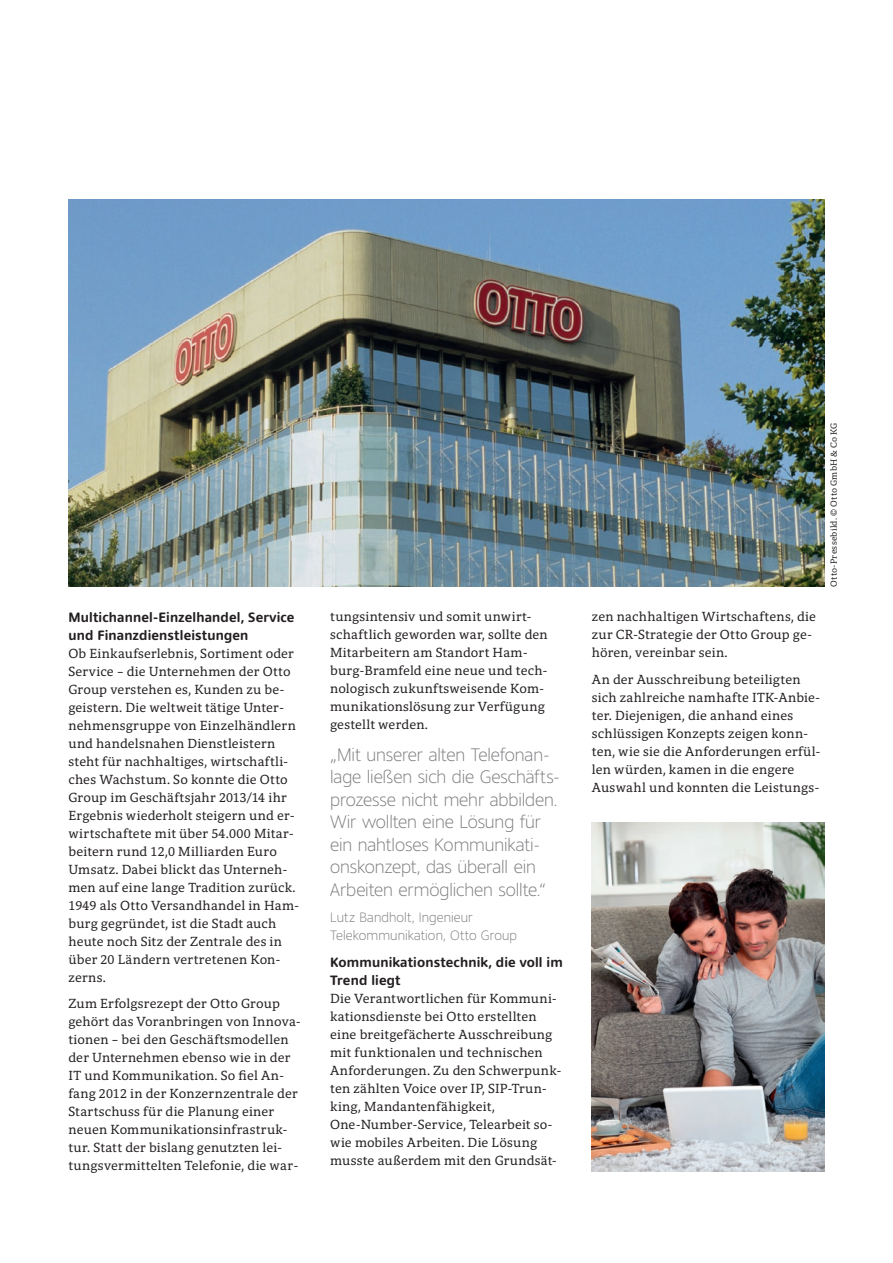
<style>
.page{position:relative;width:893px;height:1263px;background:#fff}
.page>*{position:absolute;margin:0;border:0;box-sizing:border-box;transform-origin:0 0}
.t1{font:300 18px/22.5px "Harmony Sans";letter-spacing:-.005em;color:#7c7b7f}
.t2{font:13.5px/18px "Harmony Serif";letter-spacing:.015em;color:#231f20}
.t3{font:700 13.5px/18px "Harmony Sans";letter-spacing:.01em;color:#231f20}
.t4{font:300 13.5px/18px "Harmony Sans";letter-spacing:.01em;color:#7c7b7f}
.t5{font:9px "Harmony Serif";letter-spacing:.025em;color:#231f20}
</style>
<div class="page">
<img style="left:68px;top:199px;width:756px;height:388px">
<img style="left:592px;top:823px;width:232px;height:348px">
<p class="t3" style="left:68px;top:608px;width:227px">Multichannel-Einzelhandel, Service und Finanzdienstleistungen</p>
<p class="t2" style="left:68px;top:644px;width:232px">Ob Einkaufserlebnis, Sortiment oder Service – die Unternehmen der Otto Group verstehen es, Kunden zu be&shy;geistern. Die weltweit tätige Unter&shy;nehmensgruppe von Einzelhändlern und handelsnahen Dienstleistern steht für nachhaltiges, wirtschaftli&shy;ches Wachstum. So konnte die Otto Group im Geschäftsjahr 2013/14 ihr Ergebnis wiederholt steigern und er&shy;wirtschaftete mit über 54.000 Mitar&shy;beitern rund 12,0 Milliarden Euro Umsatz. Dabei blickt das Unterneh&shy;men auf eine lange Tradition zurück.<br>1949 als Otto Versandhandel in Ham&shy;burg gegründet, ist die Stadt auch heute noch Sitz der Zentrale des in über 20 Ländern vertretenen Kon&shy;zerns.</p>
<p class="t2" style="left:68px;top:995px;width:234px">Zum Erfolgsrezept der Otto Group gehört das Voranbringen von Innova&shy;tionen – bei den Geschäftsmodellen der Unternehmen ebenso wie in der IT und Kommunikation. So fiel An&shy;fang 2012 in der Konzernzentrale der Startschuss für die Planung einer neuen Kommunikationsinfrastruk&shy;tur. Statt der bislang genutzten lei&shy;tungsvermittelten Telefonie, die war-</p>
<p class="t2" style="left:330px;top:608px;width:219px">tungsintensiv und somit unwirt&shy;schaftlich geworden war, sollte den<br>Mitarbeitern am Standort Ham&shy;burg-Bramfeld eine neue und tech&shy;nologisch zukunftsweisende Kom&shy;munikationslösung zur Verfügung gestellt werden.</p>
<h1 class="t1" style="left:330px;top:743px;width:231px">„Mit unserer alten Telefonan&shy;lage ließen sich die Geschäfts&shy;prozesse nicht mehr abbilden.<br>Wir wollten eine Lösung für ein nahtloses Kommunikati&shy;onskonzept, das überall ein<br>Arbeiten ermöglichen sollte.“</h1>
<p class="t4" style="left:330px;top:908px;width:188px">Lutz Bandholt, Ingenieur<br>Telekommunikation, Otto Group</p>
<p class="t3" style="left:330px;top:953px;width:234px">Kommunikationstechnik, die voll im<br>Trend liegt</p>
<p class="t2" style="left:330px;top:989px;width:233px">Die Verantwortlichen für Kommuni&shy;kationsdienste bei Otto erstellten eine breitgefächerte Ausschreibung mit funktionalen und technischen Anforderungen. Zu den Schwerpunk&shy;ten zählten Voice over IP, SIP-Trun&shy;king, Mandantenfähigkeit, One-Number-Service, Telearbeit so&shy;wie mobiles Arbeiten. Die Lösung musste außerdem mit den Grundsät-</p>
<p class="t2" style="left:592px;top:608px;width:226px">zen nachhaltigen Wirtschaftens, die zur CR-Strategie der Otto Group ge&shy;hören, vereinbar sein.</p>
<p class="t2" style="left:592px;top:670px;width:230px">An der Ausschreibung beteiligten sich zahlreiche namhafte ITK-Anbie&shy;ter. Diejenigen, die anhand eines schlüssigen Konzepts zeigen konn&shy;ten, wie sie die Anforderungen erfül&shy;len würden, kamen in die engere Auswahl und konnten die Leistungs-</p>
<p class="t5" style="left:828px;top:587px;width:166px;rotate:-90deg">Otto-Pressebild. © Otto GmbH &amp; Co KG</p>
</div>
